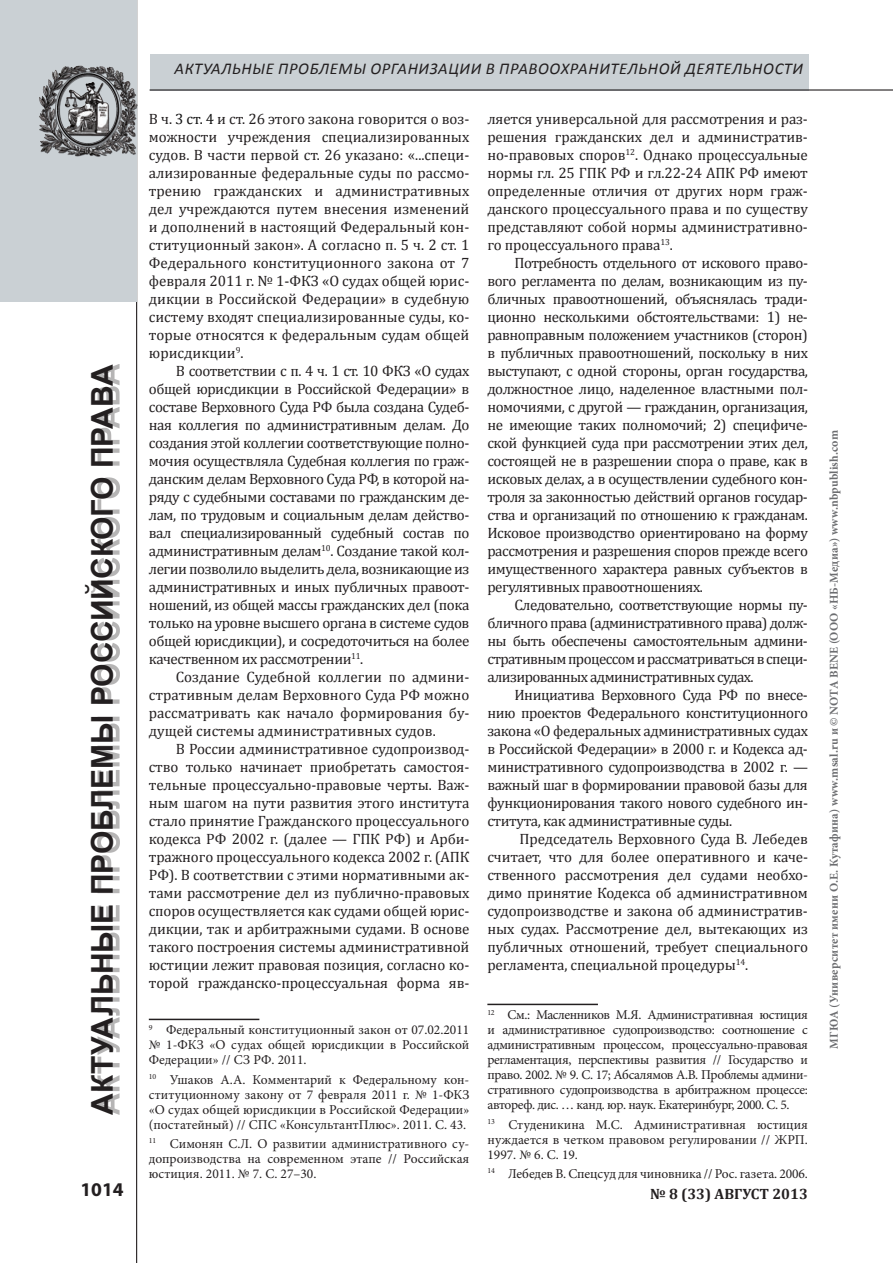
<style>
.page{position:relative;width:893px;height:1263px;background:#fff}
.page>*{position:absolute;margin:0;border:0;box-sizing:border-box;transform-origin:0 0}
.t1{font:700 30px "Arial";letter-spacing:-.005em;color:#231f20}
.t2{font:700 19.5px "Myriad Pro";color:#231f20}
.t3{font:italic 16.5px "Calibri";letter-spacing:.04em;color:#231f20}
.t4{font:15px/18px "Cambria";letter-spacing:-.01em;color:#231f20;text-align:justify}
.t5{font:700 15px "Cambria";color:#231f20}
.t6{font:13.5px/15px "Minion Pro";color:#231f20;text-align:justify}
.t7{font:700 12px "Minion Pro";letter-spacing:.02em;color:#6c6d70}
.s1{color:#111}
</style>
<div class="page">
<hr style="left:136px;top:0;width:1px;height:1263px;background:#231f20">
<div style="left:0;top:0;width:136px;height:301px;background:#cad0d4"></div>
<div style="left:92px;top:364px;width:28px;height:751px;background:#231f20;opacity:.33"></div>
<div style="left:150px;top:54px;width:658px;height:36px;background:#cad0d4"></div>
<hr style="left:150px;top:89px;width:743px;height:2px;background:#231f20">
<img style="left:39px;top:54px;width:99px;height:111px">
<hr style="left:149px;top:1019px;width:110px;height:1px;background:#231f20">
<hr style="left:487px;top:1004px;width:111px;height:1px;background:#231f20">
<p class="t3" style="left:175px;top:58px;width:11px">актуал</p>
<p class="t3" style="left:232px;top:58px;width:58px">ьные проблем</p>
<p class="t3" style="left:353px;top:58px;width:22px">ы организа</p>
<p class="t3" style="left:448px;top:58px;width:54px">ции вправоохранител</p>
<p class="t3" style="left:638px;top:58px;width:52px">ьной деятел</p>
<p class="t3" style="left:743px;top:58px;width:21px">ьности</p>
<p class="t4" style="left:487px;top:110px;width:322px">ляется универсальной для рассмотрения и раз&shy;решения гражданских дел и административ&shy;но-правовых споров<sup>12</sup>. Однако процессуальные нормы гл. 25 ГПК РФ и гл.22-24 АПК РФ имеют определенные отличия от других норм граж&shy;данского процессуального права и по существу представляют собой нормы административно&shy;го процессуального права<sup>13</sup>.</p>
<p class="t4" style="left:487px;top:254px;width:322px;text-indent:27px">Потребность отдельного от искового право&shy;вого регламента по делам, возникающим из пу&shy;бличных правоотношений, объяснялась тради&shy;ционно несколькими обстоятельствами: 1) не&shy;равноправным положением участников (сторон) в публичных правоотношений, поскольку в них выступают, с одной стороны, орган государства, должностное лицо, наделенное властными пол&shy;номочиями, с другой — гражданин, организация, не имеющие таких полномочий; 2) специфиче&shy;ской функцией суда при рассмотрении этих дел, состоящей не в разрешении спора о праве, как в исковых делах, а в осуществлении судебного кон&shy;троля за законностью действий органов государ&shy;ства и организаций по отношению к гражданам.<br>Исковое производство ориентировано на форму рассмотрения и разрешения споров прежде всего имущественного характера равных субъектов в регулятивных правоотношениях.</p>
<p class="t4" style="left:487px;top:596px;width:322px;text-indent:27px">Следовательно, соответствующие нормы пу&shy;бличного права (административного права) долж&shy;ны быть обеспечены самостоятельным админи&shy;стративным процессом и рассматриваться в специ&shy;ализированных административных судах.</p>
<p class="t4" style="left:487px;top:686px;width:322px;text-indent:27px">Инициатива Верховного Суда РФ по внесе&shy;нию проектов Федерального конституционного закона «О федеральных административных судах в Российской Федерации» в 2000 г. и Кодекса ад&shy;министративного судопроизводства в 2002 г. — важный шаг в формировании правовой базы для функционирования такого нового судебного ин&shy;ститута, как административные суды.</p>
<p class="t4" style="left:487px;top:830px;width:322px;text-indent:32px">Председатель Верховного Суда В. Лебедев считает, что для более оперативного и каче&shy;ственного рассмотрения дел судами необхо&shy;димо принятие Кодекса об административном судопроизводстве и закона об административ&shy;ных судах. Рассмотрение дел, вытекающих из публичных отношений, требует специального регламента, специальной процедуры<sup>14</sup>.</p>
<p class="t6" style="left:487px;top:1008px;width:322px"><sup>12</sup> См.: Масленников М.Я. Административная юстиция и административное судопроизводство: соотношение с административным процессом, процессуально-правовая регламентация, перспективы развития // Государство и право. 2002. № 9. С. 17; Абсалямов А.В. Проблемы админи&shy;стративного судопроизводства в арбитражном процессе: автореф. дис. … канд. юр. наук. Екатеринбург, 2000. С. 5.</p>
<p class="t6" style="left:487px;top:1117px;width:322px"><sup>13</sup> Студеникина М.С. Административная юстиция нуждается в четком правовом регулировании // ЖРП.<br>1997. № 6. С. 19.</p>
<p class="t6" style="left:487px;top:1166px;width:322px"><sup>14</sup> Лебедев В. Спецсуд для чиновника // Рос. газета. 2006.</p>
<p class="t4" style="left:149px;top:110px;width:322px">В ч. <span class="s1">3 ст. 4</span> и ст. 26 этого закона говорится о воз&shy;можности учреждения специализированных судов. В части первой ст. 26 указано: «...специ&shy;ализированные федеральные суды по рассмо&shy;трению гражданских и административных дел учреждаются путем внесения изменений и дополнений в настоящий Федеральный кон&shy;ституционный закон». А согласно п. 5 ч. 2 ст. 1<br>Федерального конституционного закона от 7 февраля 2011 г. № 1-ФКЗ «О судах общей юрис&shy;дикции в Российской Федерации» в судебную систему входят специализированные суды, ко&shy;торые относятся к федеральным судам общей юрисдикции<sup>9</sup>.</p>
<p class="t4" style="left:149px;top:362px;width:322px;text-indent:27px">В соответствии с п. 4 ч. 1 ст. 10 ФКЗ «О судах общей юрисдикции в Российской Федерации» в составе Верховного Суда РФ была создана Судеб&shy;ная коллегия по административным делам. До создания этой коллегии соответствующие полно&shy;мочия осуществляла Судебная коллегия по граж&shy;данским делам Верховного Суда РФ, в которой на&shy;ряду с судебными составами по гражданским де&shy;лам, по трудовым и социальным делам действо&shy;вал специализированный судебный состав по административным делам<sup>10</sup>. Создание такой кол&shy;легии позволило выделить дела, возникающие из административных и иных публичных правоот&shy;ношений, из общей массы гражданских дел (пока только на уровне высшего органа в системе судов общей юрисдикции), и сосредоточиться на более качественном их рассмотрении<sup>11</sup>.</p>
<p class="t4" style="left:149px;top:668px;width:322px;text-indent:27px">Создание Судебной коллегии по админи&shy;стративным делам Верховного Суда РФ можно рассматривать как начало формирования бу&shy;дущей системы административных судов.</p>
<p class="t4" style="left:149px;top:740px;width:322px;text-indent:27px">В России административное судопроизвод&shy;ство только начинает приобретать самостоя&shy;тельные процессуально-правовые черты. Важ&shy;ным шагом на пути развития этого института стало принятие Гражданского процессуального кодекса РФ 2002 г. (далее — ГПК РФ) и Арби&shy;тражного процессуального кодекса 2002 г. (АПК РФ). В соответствии с этими нормативными ак&shy;тами рассмотрение дел из публично-правовых споров осуществляется как судами общей юрис&shy;дикции, так и арбитражными судами. В основе такого построения системы административной юстиции лежит правовая позиция, согласно ко&shy;торой гражданско-процессуальная форма яв-</p>
<p class="t6" style="left:149px;top:1023px;width:322px"><sup>9</sup> Федеральный конституционный закон от 07.02.2011 № 1-ФКЗ «О судах общей юрисдикции в Российской Федерации» // СЗ РФ. 2011.</p>
<p class="t6" style="left:149px;top:1072px;width:322px"><sup>10</sup> Ушаков А.А. Комментарий к Федеральному кон&shy;ституционному закону от 7 февраля 2011 г. № 1-ФКЗ «О судах общей юрисдикции в Российской Федерации» (постатейный) // СПС «КонсультантПлюс». 2011. с. 43.</p>
<p class="t6" style="left:149px;top:1136px;width:322px"><sup>11</sup> Симонян С.Л. О развитии административного су&shy;допроизводства на современном этапе // Российская юстиция. 2011. № 7. С. 27–30.</p>
<h1 class="t1" style="left:83px;top:1115px;width:747px;rotate:-90deg">Актуальные проблемы российского права</h1>
<h2 class="t2" style="left:80px;top:1177px;width:45px">1014</h2>
<p class="t5" style="left:650px;top:1183px;width:159px">№ 8 (33) август 2013</p>
<p class="t7" style="left:825px;top:1048px;width:620px;rotate:-90deg">МГЮА (Университет имени О.Е. Кутафина) www.msal.ru и © NOTA BENE (ООО «НБ-Медиа») www.nbpublish.com</p>
</div>
